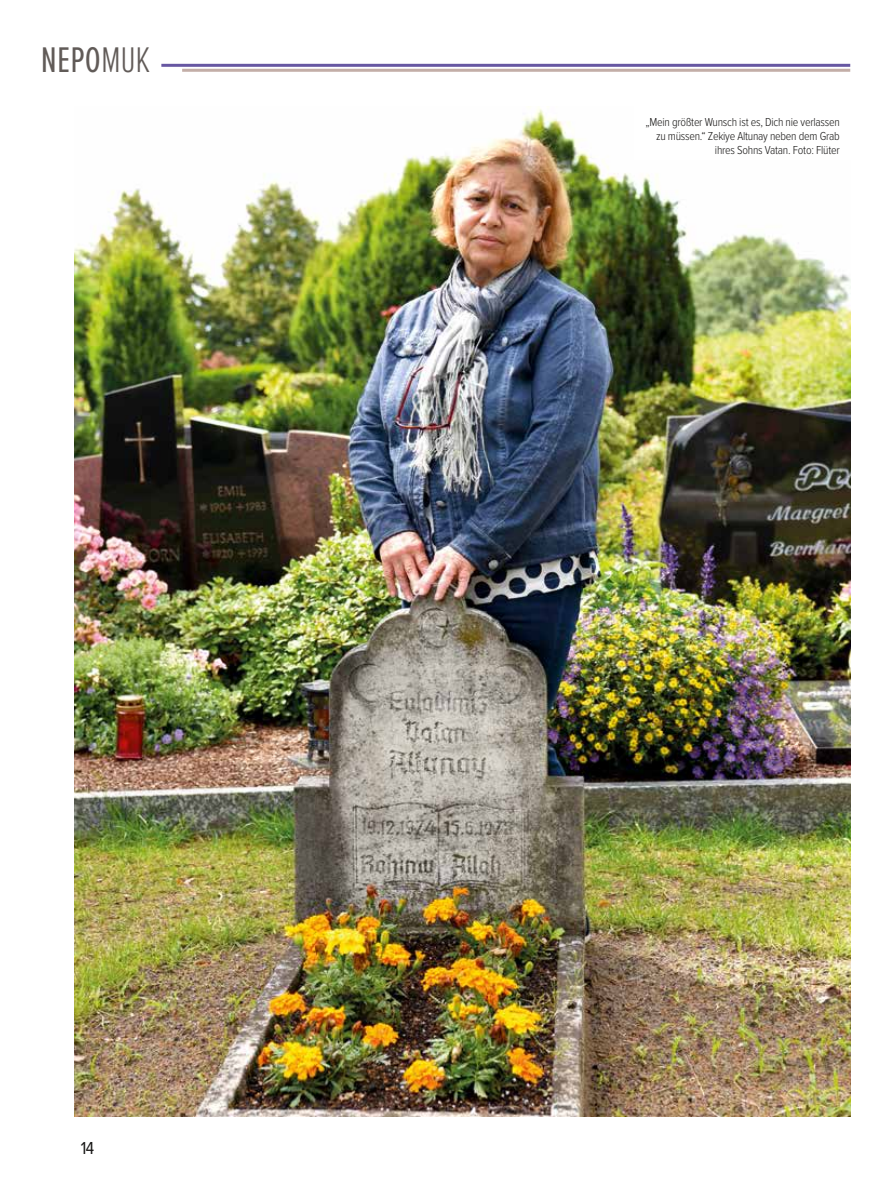
<style>
.page{position:relative;width:893px;height:1191px;background:#fff}
.page>*{position:absolute;margin:0;border:0;box-sizing:border-box;transform-origin:0 0}
.t1{font:36.9px "Proxima Nova Ex Cn";color:#615b58}
.t2{font:18px "Proxima Nova Cond";color:#181716}
.t3{font:300 12px/14.4px "Proxima Nova Cond";letter-spacing:-.02em;color:#181716;text-align:right}
.s1{font-weight:300}
</style>
<div class="page">
<hr style="left:161px;top:64px;width:689px;height:3px;background:#6757a2">
<hr style="left:182px;top:69px;width:668px;height:3px;background:#c3aea7">
<img style="left:74px;top:106px;width:776px;height:1010px">
<div style="left:634px;top:98px;width:221px;height:61px;background:#fff"></div>
<h1 class="t1" style="left:41px;top:33px;width:111px">NEPO<span class="s1">MUK</span></h1>
<h2 class="t2" style="left:81px;top:1135px;width:15px">14</h2>
<p class="t3" style="left:645px;top:114px;width:196px">„Mein größter Wunsch ist es, Dich nie verlassen zu müssen.“ Zekiye Altunay neben dem Grab ihres Sohns Vatan. Foto: Flüter</p>
</div>
